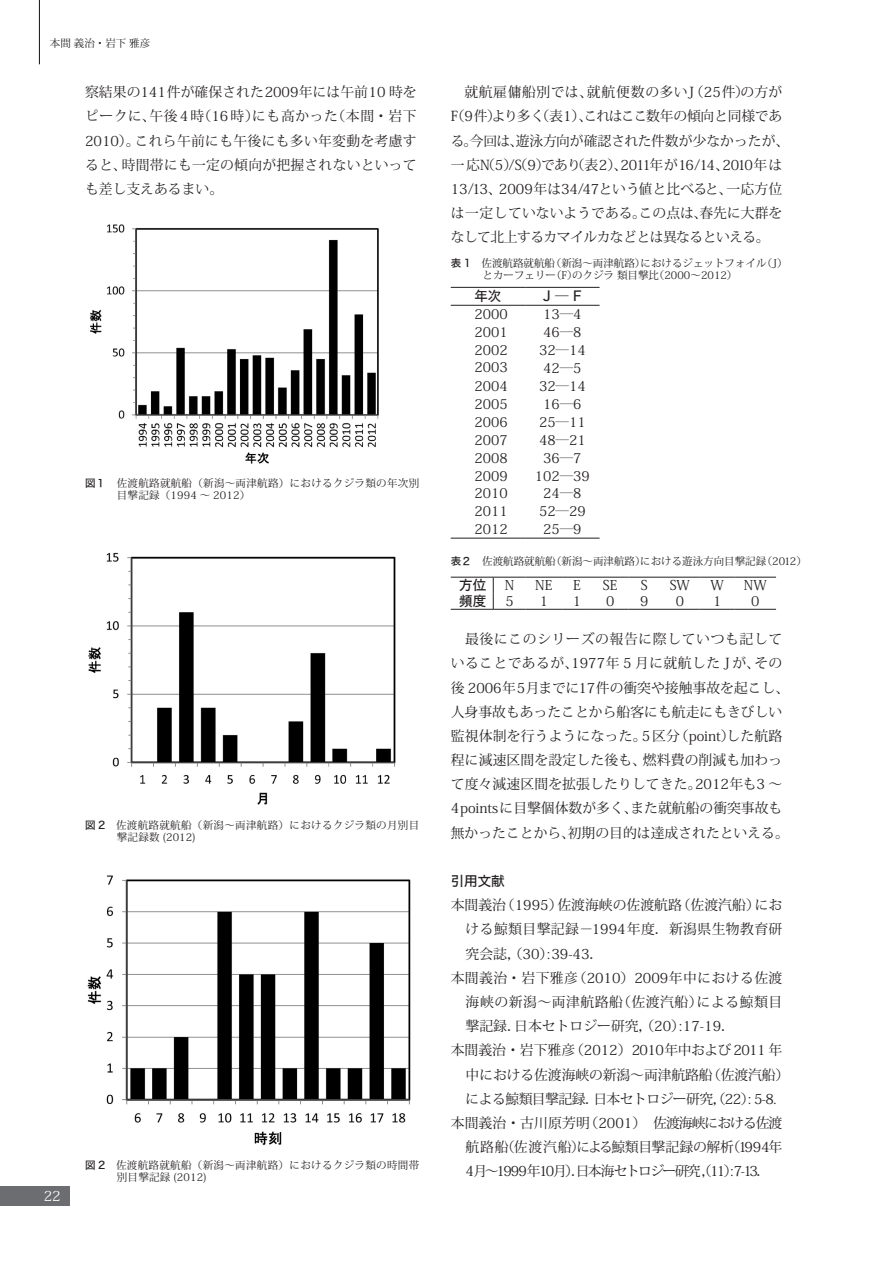
<style>
.page{position:relative;width:893px;height:1263px;background:#fff}
.page>*{position:absolute;margin:0;border:0;box-sizing:border-box;transform-origin:0 0}
.t1{font:13.8px/24.2px "Koz Min Std";color:#231f20;text-align:justify}
.t2{font:13.8px "Koz Min Std";letter-spacing:.04em;color:#231f20}
.t3{font:13.8px "Koz Min Std";color:#fff}
.t4{font:13.5px "Koz Min Pro";color:#231f20}
.t5{font:13.5px "Hiragino Kaku W5 90 msp RKSJ H";color:#231f20}
.t6{font:10.5px/12px "Koz Min Std";letter-spacing:.02em;color:#231f20}
.t7{font:10.5px/12px "Koz Min Std";color:#231f20}
.s1{font-family:"Hiragino Kaku W5 90 msp RKSJ H"}
</style>
<div class="page">
<div style="left:0;top:1186px;width:69px;height:20px;background:#6c6d70"></div>
<hr style="left:39px;top:0;width:1px;height:64px;background:#231f20">
<img style="left:90px;top:224px;width:289px;height:240px">
<img style="left:88px;top:552px;width:308px;height:253px">
<img style="left:87px;top:875px;width:324px;height:270px">
<hr style="left:451px;top:305px;width:74px;height:1px;background:#231f20">
<hr style="left:525px;top:305px;width:75px;height:1px;background:#231f20">
<hr style="left:451px;top:287px;width:74px;height:1px;background:#231f20">
<hr style="left:525px;top:287px;width:75px;height:1px;background:#231f20">
<hr style="left:451px;top:538px;width:74px;height:1px;background:#231f20">
<hr style="left:525px;top:538px;width:75px;height:1px;background:#231f20">
<hr style="left:451px;top:577px;width:42px;height:1px;background:#231f20">
<hr style="left:493px;top:577px;width:33px;height:1px;background:#231f20">
<hr style="left:526px;top:577px;width:36px;height:1px;background:#231f20">
<hr style="left:562px;top:577px;width:30px;height:1px;background:#231f20">
<hr style="left:592px;top:577px;width:37px;height:1px;background:#231f20">
<hr style="left:629px;top:577px;width:31px;height:1px;background:#231f20">
<hr style="left:660px;top:577px;width:40px;height:1px;background:#231f20">
<hr style="left:700px;top:577px;width:35px;height:1px;background:#231f20">
<hr style="left:735px;top:577px;width:41px;height:1px;background:#231f20">
<hr style="left:451px;top:609px;width:42px;height:1px;background:#231f20">
<hr style="left:493px;top:609px;width:33px;height:1px;background:#231f20">
<hr style="left:526px;top:609px;width:36px;height:1px;background:#231f20">
<hr style="left:562px;top:609px;width:30px;height:1px;background:#231f20">
<hr style="left:592px;top:609px;width:37px;height:1px;background:#231f20">
<hr style="left:629px;top:609px;width:31px;height:1px;background:#231f20">
<hr style="left:660px;top:609px;width:40px;height:1px;background:#231f20">
<hr style="left:700px;top:609px;width:35px;height:1px;background:#231f20">
<hr style="left:735px;top:609px;width:41px;height:1px;background:#231f20">
<svg style="left:493px;top:577px;width:1px;height:32px"></svg>
<p class="t6" style="left:50px;top:37px;width:102px">本間 義治・岩下 雅彦</p>
<p class="t1" style="left:85px;top:80px;width:333px">察結果の141件が確保された2009年には午前10 時をピークに、午後4時（16時）にも高かった（本間・岩下2010）。これら午前にも午後にも多い年変動を考慮すると、時間帯にも一定の傾向が把握されないといっても差し支えあるまい。</p>
<p class="t6" style="left:117px;top:477px;width:304px;text-indent:-32px"><span class="s1">図１　</span>佐渡航路就航船（新潟～両津航路）におけるクジラ類の年次別目撃記録（1994 ～ 2012）</p>
<p class="t6" style="left:117px;top:819px;width:304px;text-indent:-32px"><span class="s1">図 2　</span>佐渡航路就航船（新潟～両津航路）におけるクジラ類の月別目撃記録数 (2012)</p>
<p class="t3" style="left:44px;top:1187px;width:18px">22</p>
<p class="t6" style="left:117px;top:1159px;width:304px;text-indent:-32px"><span class="s1">図 2　</span>佐渡航路就航船（新潟～両津航路）におけるクジラ類の時間帯別目撃記録 (2012)</p>
<p class="t2" style="left:465px;top:84px;width:319px">就航雇傭船別では、就航便数の多いJ（25件）の方が</p>
<p class="t1" style="left:451px;top:104px;width:340px;text-align:left">（F 9件）より多く（表1）、これはここ数年の傾向と同様である。今回は、遊泳方向が確認された件数が少なかったが、一応N（5）/S（9）であり（表2）、2011年が16/14、2010年は13/13、2009年は34/47という値と比べると、一応方位は一定していないようである。この点は、春先に大群をなして北上するカマイルカなどとは異なるといえる。</p>
<p class="t7" style="left:483px;top:257px;width:307px;text-indent:-32px"><span class="s1">表 1　</span>佐渡航路就航船（新潟～両津航路）におけるジェットフォイル（J）とカーフェリー（F）のクジラ 類目撃比（2000～2012）</p>
<p class="t5" style="left:474px;top:289px;width:28px">年次</p>
<p class="t5" style="left:543px;top:289px;width:40px">J ― F</p>
<p class="t4" style="left:475px;top:305px;width:35px">2000</p>
<p class="t4" style="left:543px;top:305px;width:40px">13―4</p>
<p class="t4" style="left:475px;top:323px;width:35px">2001</p>
<p class="t4" style="left:543px;top:323px;width:40px">46―8</p>
<p class="t4" style="left:475px;top:341px;width:35px">2002</p>
<p class="t4" style="left:539px;top:341px;width:48px">32―14</p>
<p class="t4" style="left:475px;top:358px;width:35px">2003</p>
<p class="t4" style="left:543px;top:359px;width:40px">42―5</p>
<p class="t4" style="left:475px;top:376px;width:35px">2004</p>
<p class="t4" style="left:539px;top:376px;width:48px">32―14</p>
<p class="t4" style="left:475px;top:394px;width:35px">2005</p>
<p class="t4" style="left:543px;top:394px;width:40px">16―6</p>
<p class="t4" style="left:475px;top:412px;width:35px">2006</p>
<p class="t4" style="left:539px;top:412px;width:48px">25―11</p>
<p class="t4" style="left:475px;top:430px;width:35px">2007</p>
<p class="t4" style="left:539px;top:430px;width:48px">48―21</p>
<p class="t4" style="left:475px;top:448px;width:35px">2008</p>
<p class="t4" style="left:543px;top:448px;width:40px">36―7</p>
<p class="t4" style="left:475px;top:466px;width:35px">2009</p>
<p class="t4" style="left:535px;top:466px;width:56px">102―39</p>
<p class="t4" style="left:475px;top:484px;width:35px">2010</p>
<p class="t4" style="left:543px;top:484px;width:40px">24―8</p>
<p class="t4" style="left:475px;top:502px;width:35px">2011</p>
<p class="t4" style="left:539px;top:502px;width:48px">52―29</p>
<p class="t4" style="left:475px;top:520px;width:35px">2012</p>
<p class="t4" style="left:543px;top:520px;width:40px">25―9</p>
<p class="t7" style="left:451px;top:555px;width:358px"><span class="s1">表２　</span>佐渡航路就航船（新潟～両津航路）における遊泳方向目撃記録（2012）</p>
<p class="t5" style="left:459px;top:578px;width:28px">方位</p>
<p class="t4" style="left:505px;top:576px;width:11px">N</p>
<p class="t4" style="left:535px;top:576px;width:19px">NE</p>
<p class="t4" style="left:573px;top:576px;width:9px">E</p>
<p class="t4" style="left:603px;top:576px;width:16px">SE</p>
<p class="t4" style="left:641px;top:576px;width:8px">S</p>
<p class="t4" style="left:670px;top:576px;width:22px">SW</p>
<p class="t4" style="left:710px;top:576px;width:15px">W</p>
<p class="t4" style="left:744px;top:576px;width:24px">NW</p>
<p class="t5" style="left:459px;top:594px;width:28px">頻度</p>
<p class="t4" style="left:505px;top:592px;width:10px">5</p>
<p class="t4" style="left:540px;top:592px;width:10px">1</p>
<p class="t4" style="left:573px;top:592px;width:10px">1</p>
<p class="t4" style="left:606px;top:592px;width:10px">0</p>
<p class="t4" style="left:640px;top:592px;width:10px">9</p>
<p class="t4" style="left:676px;top:592px;width:10px">0</p>
<p class="t4" style="left:713px;top:592px;width:10px">1</p>
<p class="t4" style="left:751px;top:592px;width:10px">0</p>
<p class="t1" style="left:451px;top:627px;width:340px;text-align:left">　最後にこのシリーズの報告に際していつも記していることであるが、1977年 5 月に就航した J が、その後 2006年5月までに17件の衝突や接触事故を起こし、人身事故もあったことから船客にも航走にもきびしい監視体制を行うようになった。5区分（point）した航路程に減速区間を設定した後も、燃料費の削減も加わって度々減速区間を拡張したりしてきた。2012年も3 ～<br>4pointsに目撃個体数が多く、また就航船の衝突事故も無かったことから、初期の目的は達成されたといえる。</p>
<p class="t5" style="left:451px;top:874px;width:55px">引用文献</p>
<p class="t1" style="left:466px;top:893px;width:318px;text-indent:-15px">本間義治（1995）佐渡海峡の佐渡航路（佐渡汽船）における鯨類目撃記録－1994年度．新潟県生物教育研究会誌，（30）: 39-43．</p>
<p class="t1" style="left:466px;top:966px;width:318px;text-indent:-15px">本間義治・岩下雅彦（2010）2009年中における佐渡海峡の新潟～両津航路船（佐渡汽船）による鯨類目撃記録．日本セトロジー研究，（20）:17-19．　</p>
<p class="t1" style="left:466px;top:1038px;width:325px;text-align:left;text-indent:-15px">本間義治・岩下雅彦（2012）2010年中および2011 年中における佐渡海峡の新潟～両津航路船（佐渡汽船）による鯨類目撃記録．日本セトロジー研究（22</p>
<p class="t1" style="left:713px;top:1087px;width:65px">， ）: 5-8.</p>
<p class="t1" style="left:466px;top:1111px;width:318px;text-indent:-15px">本間義治・古川原芳明（2001）　佐渡海峡における佐渡航路船（佐渡汽船）による鯨類目撃記録の解析（1994年4月～1999年10月）．日本海セトロジー研究（1</p>
<p class="t1" style="left:701px;top:1159px;width:70px">， 1）:7-13．</p>
</div>
